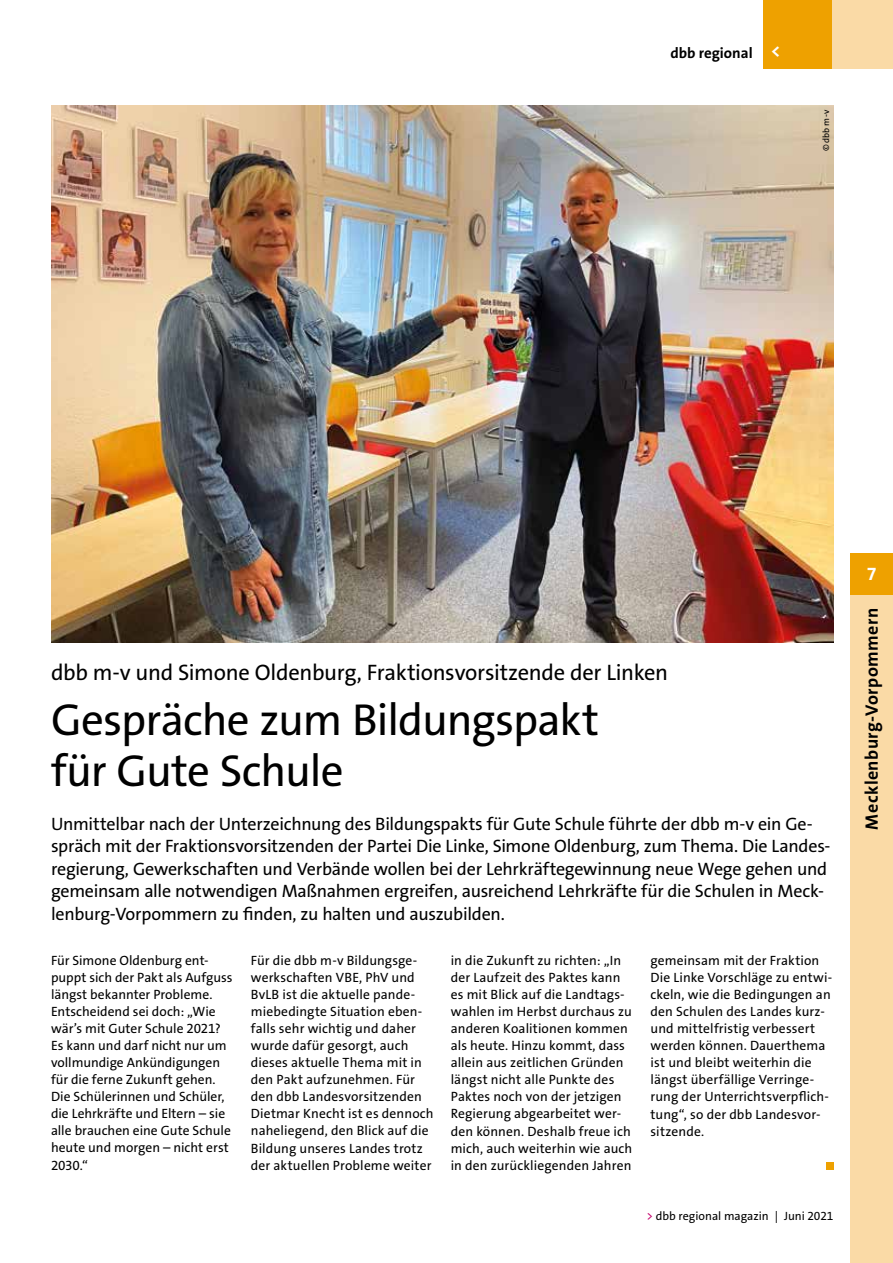
<style>
.page{position:relative;width:893px;height:1263px;background:#fff}
.page>*{position:absolute;margin:0;border:0;box-sizing:border-box;transform-origin:0 0}
.t1{font:45px/51px "The Sans Os F";letter-spacing:-.025em;color:#000}
.t2{font:22.5px "The Sans Os F";letter-spacing:-.015em;color:#000}
.t3{font:18px/22.5px "The Sans Os F";letter-spacing:-.015em;color:#000}
.t4{font:700 18px "The Sans Os F";letter-spacing:.025em;color:#000}
.t5{font:700 18px "The Sans Os F";color:#fff}
.t6{font:700 15px "The Sans Os F";color:#000}
.t7{font:13.5px/17px "The Sans Os F";letter-spacing:.005em;color:#000}
.t8{font:12px "The Sans Os F";letter-spacing:-.005em;color:#000}
.t9{font:9px "The Sans Os F";color:#000}
.s1{font-size:18px;color:#fff}
.s2{color:#c3006b}
</style>
<div class="page">
<div style="left:826px;top:1162px;width:7px;height:7px;background:#eea100"></div>
<img style="left:51px;top:106px;width:782px;height:536px">
<div style="left:763px;top:0;width:130px;height:68px;background:#fadaa6"></div>
<div style="left:763px;top:0;width:68px;height:68px;background:#eea100"></div>
<div style="left:850px;top:553px;width:43px;height:42px;background:#eea100"></div>
<div style="left:850px;top:595px;width:43px;height:668px;background:#fadaa6"></div>
<p class="t6" style="left:670px;top:44px;width:112px">dbb regional <span class="s1">&lt;</span></p>
<p class="t9" style="left:820px;top:151px;width:43px;rotate:-90deg">© dbb m-v</p>
<h2 class="t2" style="left:51px;top:658px;width:619px">dbb m-v und Simone Oldenburg, Fraktionsvorsitzende der Linken</h2>
<h1 class="t1" style="left:51px;top:695px;width:550px">Gespräche zum Bildungspakt für Gute Schule</h1>
<p class="t3" style="left:51px;top:813px;width:781px">Unmittelbar nach der Unterzeichnung des Bildungspakts für Gute Schule führte der dbb m-v ein Ge&shy;spräch mit der Fraktionsvorsitzenden der Partei Die Linke, Simone Oldenburg, zum Thema. Die Landes&shy;regierung, Gewerkschaften und Verbände wollen bei der Lehrkräftegewinnung neue Wege gehen und gemeinsam alle notwendigen Maßnahmen ergreifen, ausreichend Lehrkräfte für die Schulen in Meck&shy;lenburg-Vorpommern zu finden, zu halten und auszubilden.</p>
<p class="t7" style="left:51px;top:952px;width:183px">Für Simone Oldenburg ent&shy;puppt sich der Pakt als Aufguss längst bekannter Probleme.<br>Entscheidend sei doch: „Wie wär’s mit Guter Schule 2021?<br>Es kann und darf nicht nur um vollmundige Ankündigungen für die ferne Zukunft gehen.<br>Die Schülerinnen und Schüler, die Lehrkräfte und Eltern – sie alle brauchen eine Gute Schule heute und morgen – nicht erst<br>2030.“</p>
<p class="t7" style="left:251px;top:952px;width:184px">Für die dbb m-v Bildungsge&shy;werkschaften VBE, PhV und<br>BvLB ist die aktuelle pande&shy;miebedingte Situation eben&shy;falls sehr wichtig und daher wurde dafür gesorgt, auch dieses aktuelle Thema mit in den Pakt aufzunehmen. Für den dbb Landesvorsitzenden<br>Dietmar Knecht ist es dennoch naheliegend, den Blick auf die<br>Bildung unseres Landes trotz der aktuellen Probleme weiter</p>
<p class="t7" style="left:451px;top:952px;width:183px">in die Zukunft zu richten: „In der Laufzeit des Paktes kann es mit Blick auf die Landtags&shy;wahlen im Herbst durchaus zu anderen Koalitionen kommen als heute. Hinzu kommt, dass allein aus zeitlichen Gründen längst nicht alle Punkte des<br>Paktes noch von der jetzigen<br>Regierung abgearbeitet wer&shy;den können. Deshalb freue ich mich, auch weiterhin wie auch in den zurückliegenden Jahren</p>
<p class="t7" style="left:651px;top:952px;width:183px">gemeinsam mit der Fraktion<br>Die Linke Vorschläge zu entwi&shy;ckeln, wie die Bedingungen an den Schulen des Landes kurz&shy;und mittelfristig verbessert werden können. Dauerthema ist und bleibt weiterhin die längst überfällige Verringe&shy;rung der Unterrichtsverpflich&shy;tung“, so der dbb Landesvor&shy;sitzende.</p>
<p class="t8" style="left:646px;top:1208px;width:188px"><span class="s2">&gt;</span> dbb regional magazin | Juni 2021</p>
<h3 class="t5" style="left:867px;top:562px;width:11px">7</h3>
<h3 class="t4" style="left:860px;top:829px;width:223px;rotate:-90deg">Mecklenburg-Vorpommern</h3>
</div>
